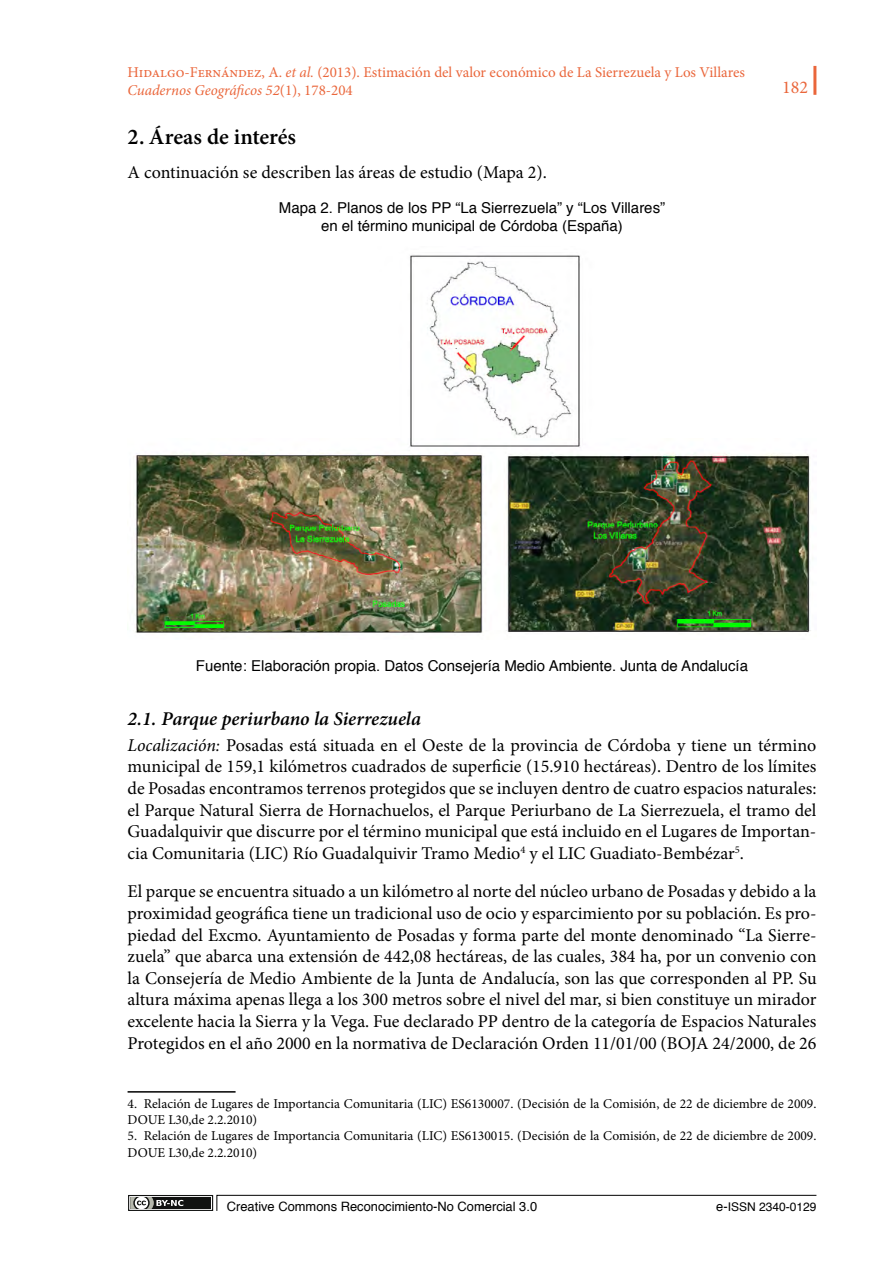
<style>
.page{position:relative;width:893px;height:1263px;background:#fff}
.page>*{position:absolute;margin:0;border:0;box-sizing:border-box;transform-origin:0 0}
.t1{font:600 22.5px "Minion Pro";letter-spacing:-.01em;color:#000}
.t2{font:italic 600 19.5px "Minion Pro";color:#000}
.t3{font:18px/21.6px "Minion Pro";color:#000;text-align:justify}
.t4{font:18px "Minion Pro";color:#ea663b}
.t5{font:15px/18px "Helvetica";color:#000;text-align:center}
.t6{font:15px/18px "Minion Pro";color:#ea663b}
.t7{font:13.5px/16.2px "Minion Pro";color:#000}
.t8{font:12.9px "Helvetica";color:#000}
.t9{font:12px "Helvetica";color:#000}
.s1{font-style:italic}
.s2{font-size:12.9px}
</style>
<div class="page">
<hr style="left:813px;top:66px;width:3px;height:29px;background:#ea663b">
<div style="left:128px;top:1195px;width:85px;height:16px;border:1px solid #111211"></div>
<div style="left:130px;top:1197px;width:81px;height:12px;background:#111211"></div>
<svg style="left:130px;top:1197px;width:53px;height:12px"></svg>
<svg style="left:216px;top:1194px;width:601px;height:17px"></svg>
<img style="left:135px;top:255px;width:676px;height:378px">
<hr style="left:128px;top:1091px;width:108px;height:1px;background:#000">
<p class="t6" style="left:128px;top:63px;width:619px">Hidalgo-Fernández, A. <span class="s1">et al.</span> (2013). Estimación del valor económico de La Sierrezuela y Los Villares<br><span class="s1">Cuadernos Geográficos 52</span>(1), 178-204</p>
<p class="t1" style="left:128px;top:121px;width:170px">2. Áreas de interés</p>
<p class="t3" style="left:128px;top:162px;width:421px">A continuación se describen las áreas de estudio (Mapa 2).</p>
<p class="t5" style="left:279px;top:199px;width:388px">Mapa 2. Planos de los PP “La Sierrezuela” y “Los Villares” en el término municipal de Córdoba (España)</p>
<p class="t4" style="left:782px;top:75px;width:27px">182</p>
<p class="t5" style="left:196px;top:657px;width:554px">Fuente: Elaboración propia. Datos Consejería Medio Ambiente. Junta de Andalucía</p>
<p class="t2" style="left:128px;top:705px;width:295px">2.1. Parque periurbano la Sierrezuela</p>
<p class="t3" style="left:128px;top:734px;width:690px"><span class="s1">Localización:</span> Posadas está situada en el Oeste de la provincia de Córdoba y tiene un término municipal de 159,1 kilómetros cuadrados de superficie (15.910 hectáreas). Dentro de los límites de Posadas encontramos terrenos protegidos que se incluyen dentro de cuatro espacios naturales: el Parque Natural Sierra de Hornachuelos, el Parque Periurbano de La Sierrezuela, el tramo del Guadalquivir que discurre por el término municipal que está incluido en el Lugares de Importan&shy;cia Comunitaria (LIC) Río Guadalquivir Tramo Medio<sup>4</sup> y el LIC Guadiato-Bembézar<sup>5</sup>.</p>
<p class="t3" style="left:128px;top:881px;width:690px">El parque se encuentra situado a un kilómetro al norte del núcleo urbano de Posadas y debido a la proximidad geográfica tiene un tradicional uso de ocio y esparcimiento por su población. Es pro&shy;piedad del Excmo. Ayuntamiento de Posadas y forma parte del monte denominado “La Sierre&shy;zuela” que abarca una extensión de 442,08 hectáreas, de las cuales, 384 ha, por un convenio con la Consejería de Medio Ambiente de la Junta de Andalucía, son las que corresponden al PP. Su altura máxima apenas llega a los 300 metros sobre el nivel del mar, si bien constituye un mirador excelente hacia la Sierra y la Vega. Fue declarado PP dentro de la categoría de Espacios Naturales Protegidos en el año 2000 en la normativa de Declaración Orden 11/01/00 (BOJA 24/2000, de 26</p>
<p class="t7" style="left:128px;top:1096px;width:690px">4. Relación de Lugares de Importancia Comunitaria (LIC) ES6130007. (Decisión de la Comisión, de 22 de diciembre de 2009.<br>DOUE L30,de 2.2.2010)</p>
<p class="t7" style="left:128px;top:1128px;width:690px">5. Relación de Lugares de Importancia Comunitaria (LIC) ES6130015. (Decisión de la Comisión, de 22 de diciembre de 2009.<br>DOUE L30,de 2.2.2010)</p>
<p class="t8" style="left:227px;top:1196px;width:312px">Creative Commons Reconocimiento-No Comercial 3.0</p>
<p class="t9" style="left:716px;top:1197px;width:102px"><span class="s2">e-</span>ISSN 2340-0129</p>
</div>
